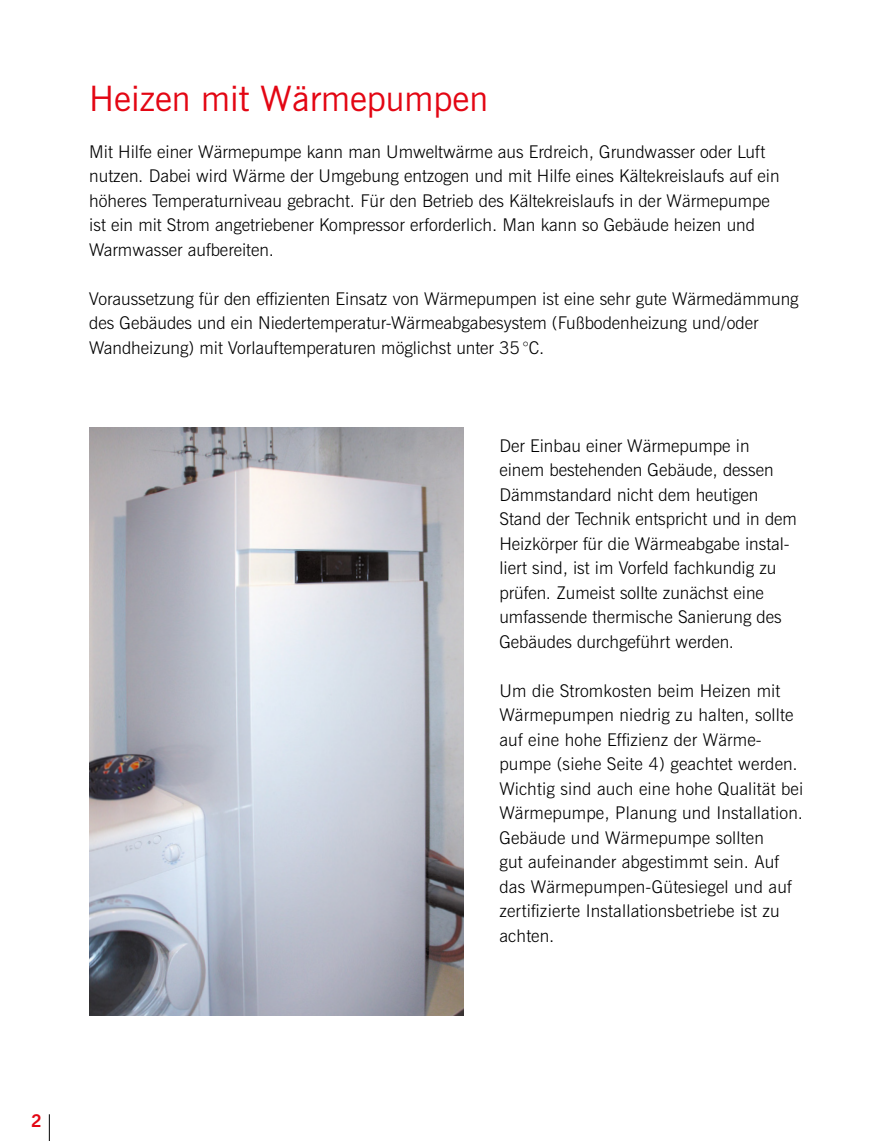
<style>
.page{position:relative;width:893px;height:1141px;background:#fff}
.page>*{position:absolute;margin:0;border:0;box-sizing:border-box;transform-origin:0 0}
.t1{font:35px "News Gothic BT";color:#e30613}
.t2{font:300 17.5px/24.5px "News Gothic BT";color:#000}
.t3{font:700 17.5px "News Gothic BT";color:#e30613}
</style>
<div class="page">
<svg style="left:49px;top:1114px;width:1px;height:27px"></svg>
<img style="left:89px;top:427px;width:375px;height:588px">
<h1 class="t1" style="left:89px;top:77px;width:400px">Heizen mit Wärmepumpen</h1>
<p class="t2" style="left:89px;top:139px;width:692px">Mit Hilfe einer Wärmepumpe kann man Umweltwärme aus Erdreich, Grundwasser oder Luft nutzen. Dabei wird Wärme der Umgebung entzogen und mit Hilfe eines Kältekreislaufs auf ein höheres Temperaturniveau gebracht. Für den Betrieb des Kältekreislaufs in der Wärmepumpe ist ein mit Strom angetriebener Kompressor erforderlich. Man kann so Gebäude heizen und Warmwasser aufbereiten.</p>
<p class="t2" style="left:89px;top:286px;width:711px">Voraussetzung für den effizienten Einsatz von Wärmepumpen ist eine sehr gute Wärmedämmung des Gebäudes und ein Niedertemperatur-Wärmeabgabesystem (Fußbodenheizung und/oder<br>Wandheizung) mit Vorlauftemperaturen möglichst unter 35 °C.</p>
<p class="t2" style="left:499px;top:433px;width:299px">Der Einbau einer Wärmepumpe in einem bestehenden Gebäude, dessen Dämmstandard nicht dem heutigen Stand der Technik entspricht und in dem Heizkörper für die Wärmeabgabe instal&shy;liert sind, ist im Vorfeld fachkundig zu prüfen. Zumeist sollte zunächst eine umfassende thermische Sanierung des Gebäudes durchgeführt werden.</p>
<p class="t2" style="left:499px;top:678px;width:305px">Um die Stromkosten beim Heizen mit Wärmepumpen niedrig zu halten, sollte auf eine hohe Effizienz der Wärme&shy;pumpe (siehe Seite 4) geachtet werden.<br>Wichtig sind auch eine hohe Qualität bei Wärmepumpe, Planung und Installation.<br>Gebäude und Wärmepumpe sollten<br>gut aufeinander abgestimmt sein. Auf das Wärmepumpen-Gütesiegel und auf zertifizierte Installationsbetriebe ist zu achten.</p>
<p class="t3" style="left:31px;top:1110px;width:12px">2</p>
</div>
